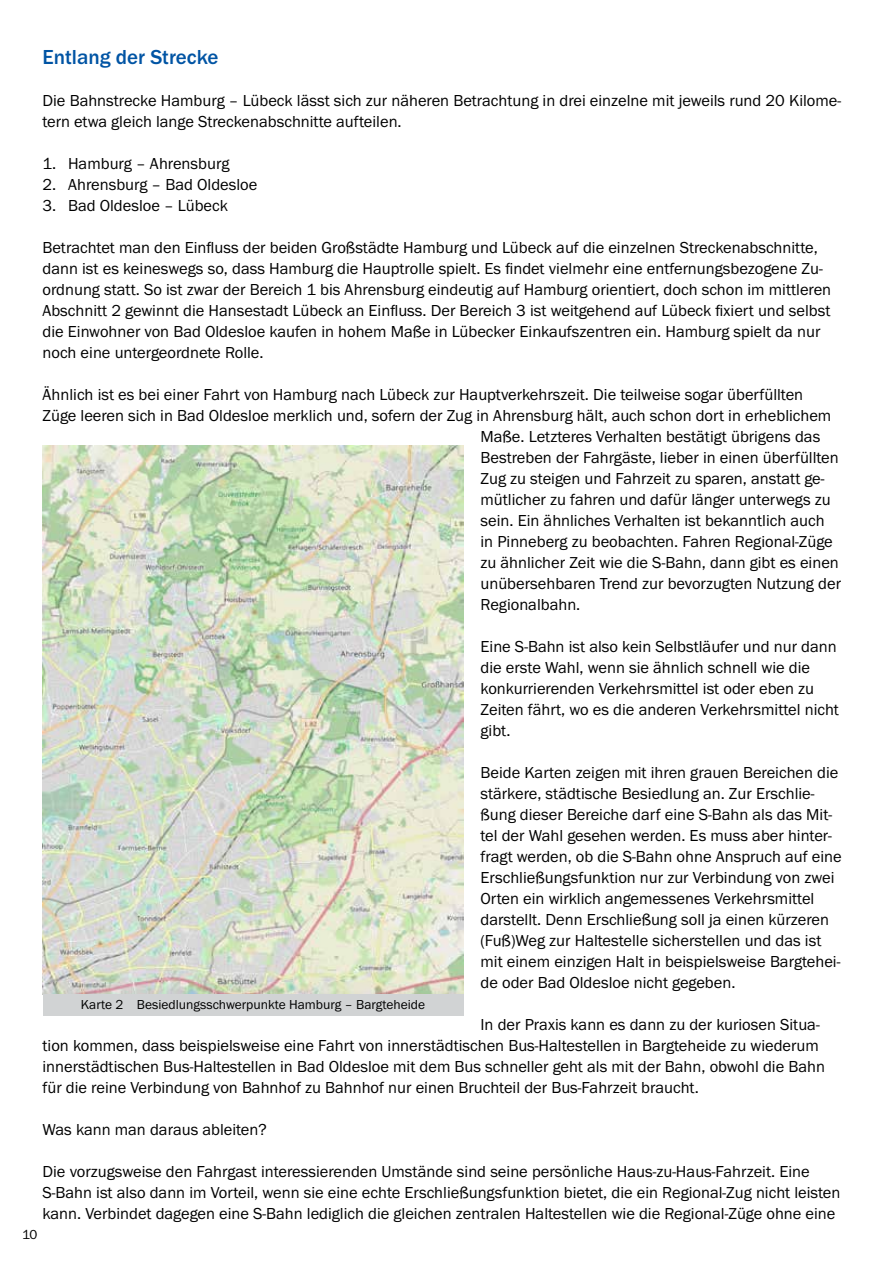
<style>
.page{position:relative;width:893px;height:1263px;background:#fff}
.page>*{position:absolute;margin:0;border:0;box-sizing:border-box;transform-origin:0 0}
.t1{font:500 21px "Franklin Gothic Itc T";color:#0054a4}
.t2{font:16.5px/21px "Franklin Gothic Itc T";color:#000}
.t3{font:13.5px "Franklin Gothic Itc T";color:#000}
</style>
<div class="page">
<img style="left:43px;top:445px;width:420px;height:549px">
<div style="left:43px;top:994px;width:420px;height:21px;background:#d1d3d4"></div>
<p class="t1" style="left:43px;top:44px;width:178px">Entlang der Strecke</p>
<p class="t2" style="left:43px;top:89px;width:800px">Die Bahnstrecke Hamburg – Lübeck lässt sich zur näheren Betrachtung in drei einzelne mit jeweils rund 20 Kilome&shy;tern etwa gleich lange Streckenabschnitte aufteilen.</p>
<p class="t2" style="left:43px;top:152px;width:188px">1. Hamburg – Ahrensburg</p>
<p class="t2" style="left:43px;top:173px;width:216px">2. Ahrensburg – Bad Oldesloe</p>
<p class="t2" style="left:43px;top:194px;width:187px">3. Bad Oldesloe – Lübeck</p>
<p class="t2" style="left:43px;top:236px;width:790px">Betrachtet man den Einfluss der beiden Großstädte Hamburg und Lübeck auf die einzelnen Streckenabschnitte, dann ist es keineswegs so, dass Hamburg die Hauptrolle spielt. Es findet vielmehr eine entfernungsbezogene Zu&shy;ordnung statt. So ist zwar der Bereich 1 bis Ahrensburg eindeutig auf Hamburg orientiert, doch schon im mittleren Abschnitt 2 gewinnt die Hansestadt Lübeck an Einfluss. Der Bereich 3 ist weitgehend auf Lübeck fixiert und selbst die Einwohner von Bad Oldesloe kaufen in hohem Maße in Lübecker Einkaufszentren ein. Hamburg spielt da nur noch eine untergeordnete Rolle.</p>
<p class="t2" style="left:43px;top:383px;width:762px">Ähnlich ist es bei einer Fahrt von Hamburg nach Lübeck zur Hauptverkehrszeit. Die teilweise sogar überfüllten</p>
<p class="t2" style="left:43px;top:404px;width:790px">Züge leeren sich in Bad Oldesloe merklich und, sofern der Zug in Ahrensburg hält, auch schon dort in erheblichem</p>
<p class="t2" style="left:480px;top:425px;width:341px">Maße. Letzteres Verhalten bestätigt übrigens das</p>
<p class="t2" style="left:480px;top:446px;width:360px">Bestreben der Fahrgäste, lieber in einen überfüllten</p>
<p class="t2" style="left:480px;top:467px;width:346px">Zug zu steigen und Fahrzeit zu sparen, anstatt ge-</p>
<p class="t2" style="left:480px;top:488px;width:352px">mütlicher zu fahren und dafür länger unterwegs zu</p>
<p class="t2" style="left:480px;top:509px;width:346px">sein. Ein ähnliches Verhalten ist bekanntlich auch</p>
<p class="t2" style="left:480px;top:530px;width:354px">in Pinneberg zu beobachten. Fahren Regional-Züge</p>
<p class="t2" style="left:480px;top:551px;width:360px">zu ähnlicher Zeit wie die S-Bahn, dann gibt es einen</p>
<p class="t2" style="left:480px;top:572px;width:362px">unübersehbaren Trend zur bevorzugten Nutzung der</p>
<p class="t2" style="left:480px;top:593px;width:101px">Regionalbahn.</p>
<p class="t2" style="left:480px;top:635px;width:360px">Eine S-Bahn ist also kein Selbstläufer und nur dann die erste Wahl, wenn sie ähnlich schnell wie die konkurrierenden Verkehrsmittel ist oder eben zu Zeiten fährt, wo es die anderen Verkehrsmittel nicht gibt.</p>
<p class="t2" style="left:480px;top:761px;width:363px">Beide Karten zeigen mit ihren grauen Bereichen die stärkere, städtische Besiedlung an. Zur Erschlie&shy;ßung dieser Bereiche darf eine S-Bahn als das Mit&shy;tel der Wahl gesehen werden. Es muss aber hinter&shy;fragt werden, ob die S-Bahn ohne Anspruch auf eine Erschließungsfunktion nur zur Verbindung von zwei Orten ein wirklich angemessenes Verkehrsmittel darstellt. Denn Erschließung soll ja einen kürzeren (Fuß)Weg zur Haltestelle sicherstellen und das ist mit einem einzigen Halt in beispielsweise Bargtehei&shy;de oder Bad Oldesloe nicht gegeben.</p>
<p class="t2" style="left:43px;top:1013px;width:784px;text-indent:438px">In der Praxis kann es dann zu der kuriosen Situa&shy;tion kommen, dass beispielsweise eine Fahrt von innerstädtischen Bus-Haltestellen in Bargteheide zu wiederum innerstädtischen Bus-Haltestellen in Bad Oldesloe mit dem Bus schneller geht als mit der Bahn, obwohl die Bahn für die reine Verbindung von Bahnhof zu Bahnhof nur einen Bruchteil der Bus-Fahrzeit braucht.</p>
<p class="t2" style="left:43px;top:1118px;width:226px">Was kann man daraus ableiten?</p>
<p class="t2" style="left:43px;top:1160px;width:799px">Die vorzugsweise den Fahrgast interessierenden Umstände sind seine persönliche Haus-zu-Haus-Fahrzeit. Eine<br>S-Bahn ist also dann im Vorteil, wenn sie eine echte Erschließungsfunktion bietet, die ein Regional-Zug nicht leisten kann. Verbindet dagegen eine S-Bahn lediglich die gleichen zentralen Haltestellen wie die Regional-Züge ohne eine</p>
<p class="t3" style="left:81px;top:997px;width:346px">Karte 2 Besiedlungsschwerpunkte Hamburg – Bargteheide</p>
<p class="t3" style="left:22px;top:1226px;width:17px">10</p>
</div>
